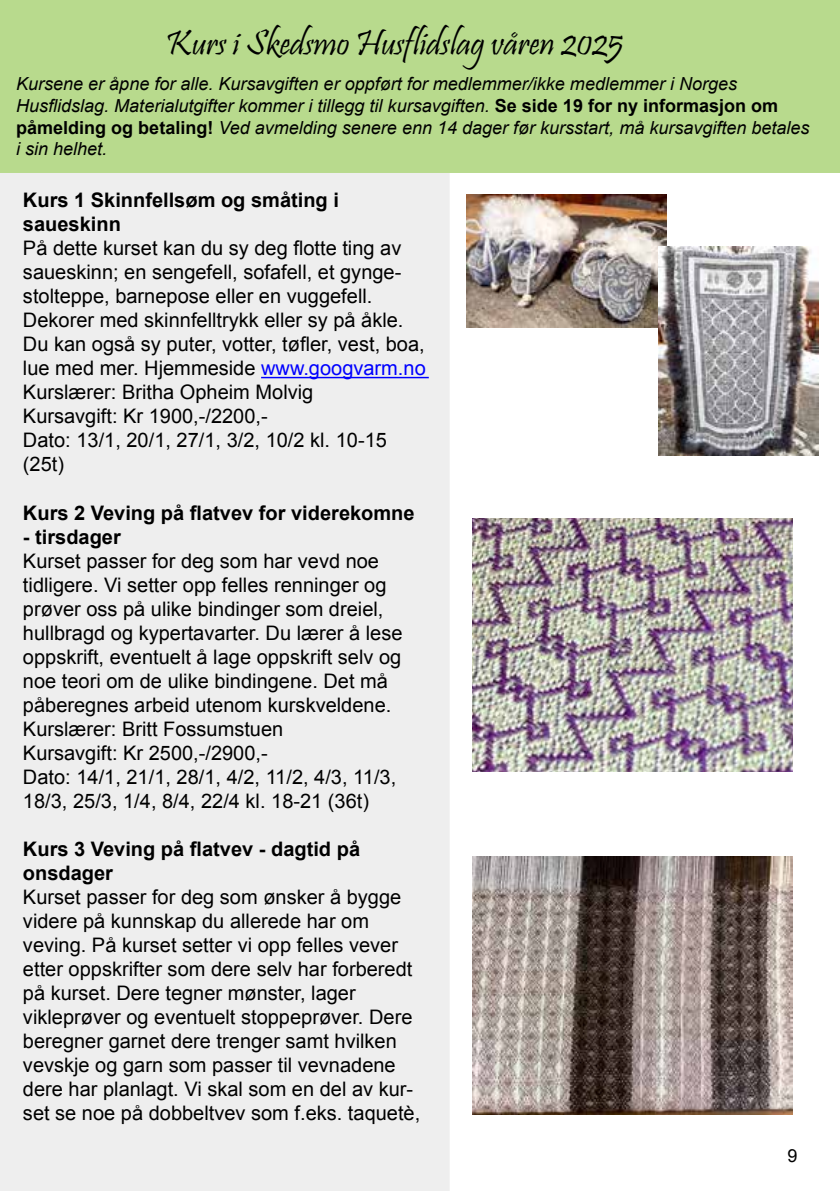
<style>
.page{position:relative;width:840px;height:1191px;background:#fff}
.page>*{position:absolute;margin:0;border:0;box-sizing:border-box;transform-origin:0 0}
.t1{font:36px "Pristina";color:#000}
.t2{font:20px/24px "Arial";color:#000}
.t3{font:700 20px/24px "Arial";color:#000}
.t4{font:italic 18px/21.6px "Arial";color:#000}
.t5{font:18px "Arial";color:#000}
.s1{font-weight:700;font-style:normal}
.s2{color:#00f}
</style>
<div class="page">
<div style="left:0;top:173px;width:449px;height:1018px;background:#eee"></div>
<div style="left:0;top:0;width:839px;height:173px;background:#b8da8d"></div>
<div style="left:16px;top:25px;width:801px;height:138px;background:#b8da8d"></div>
<hr style="left:261px;top:377px;width:167px;height:1px;background:#00f">
<img style="left:466px;top:194px;width:200px;height:133px">
<img style="left:658px;top:247px;width:159px;height:208px">
<img style="left:472px;top:519px;width:320px;height:252px">
<img style="left:472px;top:856px;width:320px;height:258px">
<h1 class="t1" style="left:165px;top:23px;width:459px">Kurs i Skedsmo Husflidslag våren 2025</h1>
<p class="t4" style="left:16px;top:73px;width:794px">Kursene er åpne for alle. Kursavgiften er oppført for medlemmer/ikke medlemmer i Norges Husflidslag. Materialutgifter kommer i tillegg til kursavgiften. <span class="s1">Se side 19 for ny informasjon om påmelding og betaling!</span> Ved avmelding senere enn 14 dager før kursstart, må kursavgiften betales i sin helhet.</p>
<p class="t3" style="left:23px;top:189px;width:317px">Kurs 1 Skinnfellsøm og småting i saueskinn</p>
<p class="t2" style="left:23px;top:237px;width:404px">På dette kurset kan du sy deg flotte ting av saueskinn; en sengefell, sofafell, et gynge&shy;stolteppe, barnepose eller en vuggefell.<br>Dekorer med skinnfelltrykk eller sy på åkle.<br>Du kan også sy puter, votter, tøfler, vest, boa, lue med mer. Hjemmeside <span class="s2">www.googvarm.no </span>Kurslærer: Britha Opheim Molvig<br>Kursavgift: Kr 1900,-/2200,-<br>Dato: 13/1, 20/1, 27/1, 3/2, 10/2 kl. 10-15 (25t)</p>
<p class="t3" style="left:23px;top:501px;width:393px">Kurs 2 Veving på flatvev for viderekomne</p>
<p class="t3" style="left:23px;top:525px;width:99px">- tirsdager</p>
<p class="t2" style="left:23px;top:549px;width:381px">Kurset passer for deg som har vevd noe tidligere. Vi setter opp felles renninger og prøver oss på ulike bindinger som dreiel, hullbragd og kypertavarter. Du lærer å lese oppskrift, eventuelt å lage oppskrift selv og noe teori om de ulike bindingene. Det må påberegnes arbeid utenom kurskveldene.<br>Kurslærer: Britt Fossumstuen<br>Kursavgift: Kr 2500,-/2900,-<br>Dato: 14/1, 21/1, 28/1, 4/2, 11/2, 4/3, 11/3, 18/3, 25/3, 1/4, 8/4, 22/4 kl. 18-21 (36t)</p>
<p class="t3" style="left:23px;top:837px;width:338px">Kurs 3 Veving på flatvev - dagtid på onsdager</p>
<p class="t2" style="left:23px;top:885px;width:398px">Kurset passer for deg som ønsker å bygge videre på kunnskap du allerede har om veving. På kurset setter vi opp felles vever etter oppskrifter som dere selv har forberedt på kurset. Dere tegner mønster, lager vikleprøver og eventuelt stoppeprøver. Dere beregner garnet dere trenger samt hvilken vevskje og garn som passer til vevnadene dere har planlagt. Vi skal som en del av kur&shy;set se noe på dobbeltvev som f.eks. taquetè,</p>
<p class="t5" style="left:787px;top:1143px;width:12px">9</p>
</div>
